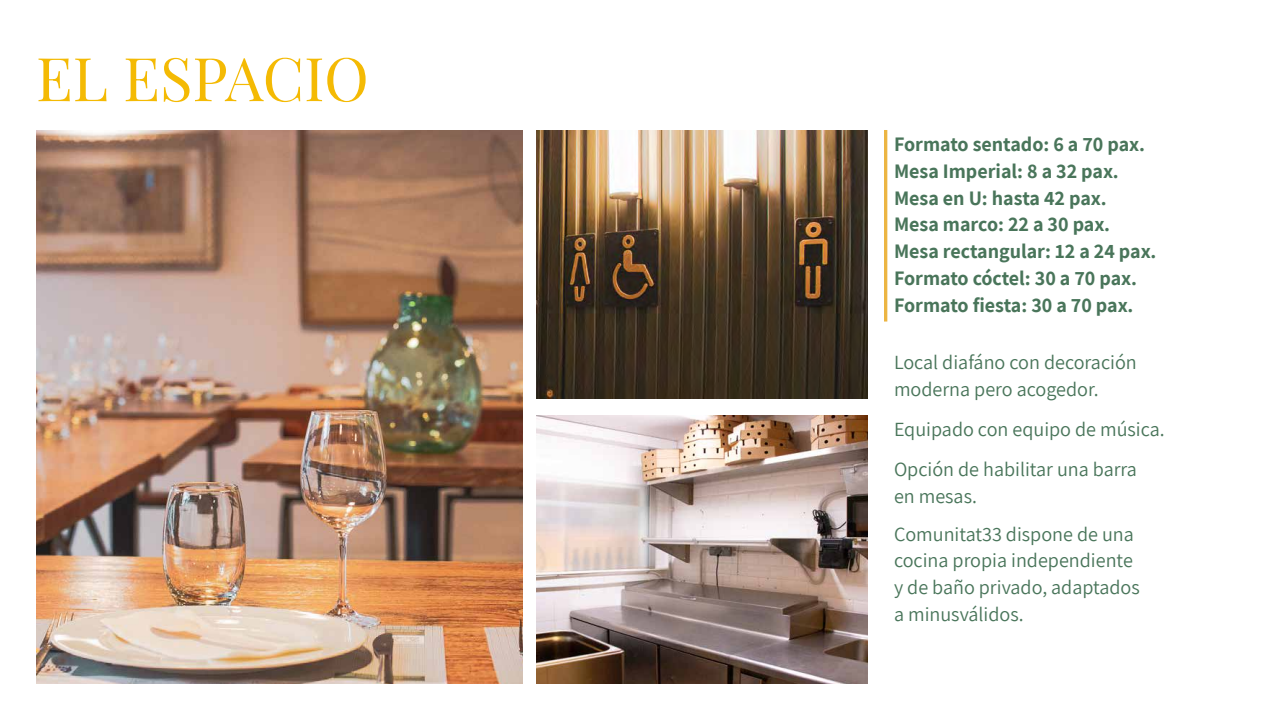
<style>
.page{position:relative;width:1280px;height:720px;background:#fff}
.page>*{position:absolute;margin:0;border:0;box-sizing:border-box;transform-origin:0 0}
.t1{font:60.3px "Playfair Display";color:#f4ba04}
.t2{font:20.1px/26.8px "Assistant";color:#49755a}
.t3{font:700 20.1px/26.8px "Assistant";color:#49755a}
</style>
<div class="page">
<img style="left:36px;top:130px;width:487px;height:554px">
<img style="left:536px;top:130px;width:332px;height:269px">
<img style="left:536px;top:416px;width:332px;height:268px">
<hr style="left:884px;top:130px;width:3px;height:192px;background:#ecb543">
<h1 class="t1" style="left:36px;top:31px;width:334px">EL ESPACIO</h1>
<p class="t3" style="left:894px;top:130px;width:264px">Formato sentado: 6 a 70 pax.<br>Mesa Imperial: 8 a 32 pax.<br>Mesa en U: hasta 42 pax.<br>Mesa marco: 22 a 30 pax.<br>Mesa rectangular: 12 a 24 pax.<br>Formato cóctel: 30 a 70 pax.<br>Formato fiesta: 30 a 70 pax.</p>
<p class="t2" style="left:894px;top:348px;width:244px">Local diafáno con decoración moderna pero acogedor.</p>
<p class="t2" style="left:894px;top:408px;width:272px;line-height:40.2px">Equipado con equipo de música.<br>Opción de habilitar una barra</p>
<p class="t2" style="left:894px;top:477px;width:241px;line-height:37.5px">en mesas.<br>Comunitat33 dispone de una</p>
<p class="t2" style="left:894px;top:546px;width:247px">cocina propia independiente y de baño privado, adaptados a minusválidos.</p>
</div>
